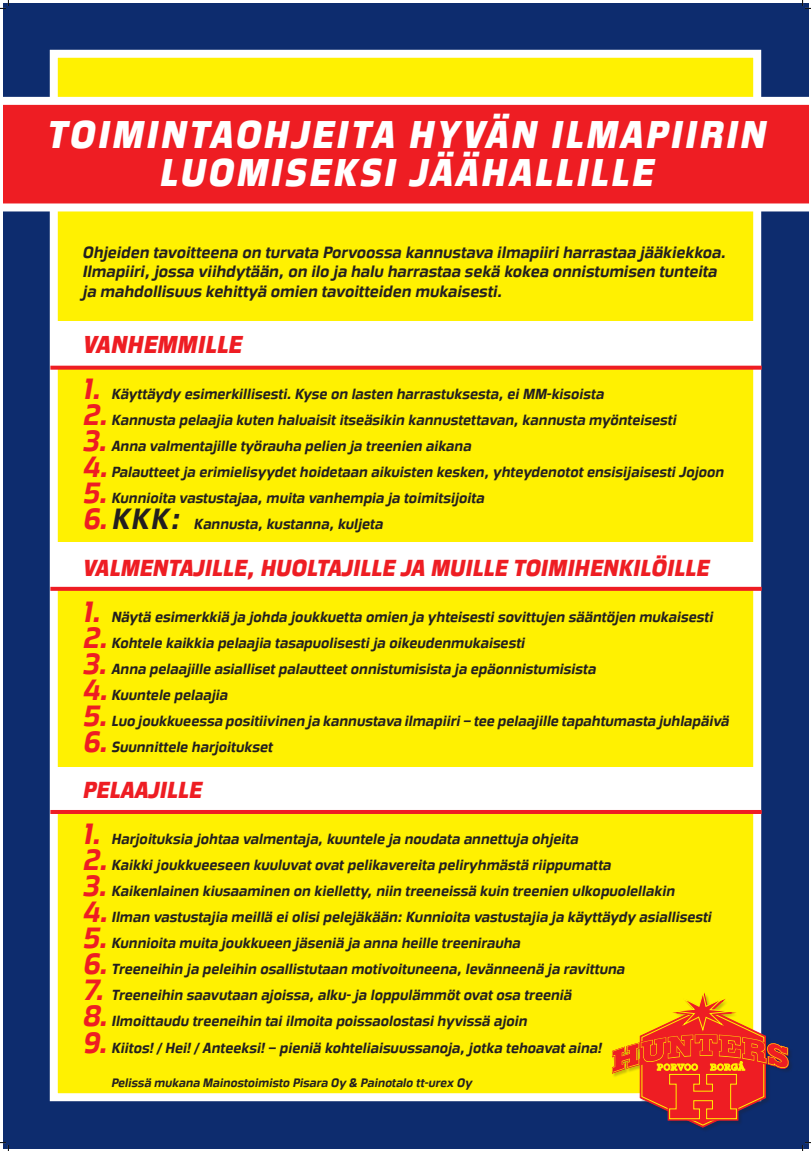
<style>
.page{position:relative;width:811px;height:1151px;background:#fff}
.page>*{position:absolute;margin:0;border:0;box-sizing:border-box;transform-origin:0 0}
.t1{font:italic 38px/38px "Great Escape Bl";letter-spacing:.06em;color:#fff;text-align:center}
.t2{font:italic 24px "Great Escape Bl";color:#ee1d23}
.t3{font:italic 22.8px "Great Escape Bl";color:#ee1d23}
.t4{font:italic 700 16px "Great Escape Rg";color:#231f20}
.t5{font:italic 700 14.4px "Great Escape Rg";color:#231f20}
.t6{font:italic 700 12px "Great Escape Rg";color:#231f20}
.s1{font-size:28.8px;color:#ee1d23}
.s2{font-size:28.8px}
</style>
<div class="page">
<div style="left:3px;top:3px;width:805px;height:1145px;background:#0d2c6e"></div>
<div style="left:50px;top:50px;width:711px;height:1051px;background:#fff101;border:8px solid #fff"></div>
<svg style="left:610px;top:990px;width:179px;height:138px"></svg>
<svg style="left:3px;top:97px;width:805px;height:114px;background:#f03b40"></svg>
<div style="left:51px;top:321px;width:705px;height:45px;background:#fff"></div>
<div style="left:51px;top:542px;width:705px;height:45px;background:#fff"></div>
<div style="left:51px;top:768px;width:705px;height:44px;background:#fff"></div>
<hr style="left:50px;top:810px;width:711px;height:4px;background:#ee1d23">
<svg style="left:50px;top:587px;width:711px;height:4px;background:#ee2521"></svg>
<svg style="left:50px;top:366px;width:711px;height:4px;background:#ef2e20"></svg>
<svg style="left:0;top:0;width:9px;height:9px"></svg>
<svg style="left:0;top:1142px;width:9px;height:9px"></svg>
<svg style="left:802px;top:0;width:8px;height:9px"></svg>
<svg style="left:802px;top:1142px;width:8px;height:9px"></svg>
<p class="t1" style="left:46px;top:115px;width:720px">TOIMINTAOHJEITA HYVÄN ILMAPIIRIN<br>LUOMISEKSI JÄÄHALLILLE</p>
<p class="t4" style="left:82px;top:243px;width:644px">Ohjeiden tavoitteena on turvata Porvoossa kannustava ilmapiiri harrastaa jääkiekkoa.</p>
<p class="t4" style="left:82px;top:262px;width:636px">Ilmapiiri, jossa viihdytään, on ilo ja halu harrastaa sekä kokea onnistumisen tunteita</p>
<p class="t4" style="left:82px;top:281px;width:421px">ja mahdollisuus kehittyä omien tavoitteiden mukaisesti.</p>
<p class="t2" style="left:82px;top:330px;width:161px">VANHEMMILLE</p>
<p class="t5" style="left:82px;top:385px;width:523px"><span class="s1">1.</span> Käyttäydy esimerkillisesti. Kyse on lasten harrastuksesta, ei MM-kisoista</p>
<p class="t5" style="left:82px;top:411px;width:595px"><span class="s1">2.</span> Kannusta pelaajia kuten haluaisit itseäsikin kannustettavan, kannusta myönteisesti</p>
<p class="t5" style="left:82px;top:437px;width:390px"><span class="s1">3.</span> Anna valmentajille työrauha pelien ja treenien aikana</p>
<p class="t5" style="left:82px;top:463px;width:643px"><span class="s1">4.</span> Palautteet ja erimielisyydet hoidetaan aikuisten kesken, yhteydenotot ensisijaisesti Jojoon</p>
<p class="t5" style="left:82px;top:489px;width:403px"><span class="s1">5.</span> Kunnioita vastustajaa, muita vanhempia ja toimitsijoita</p>
<p class="t5" style="left:82px;top:515px;width:302px"><span class="s1">6.</span><span class="s2">KKK:</span> Kannusta, kustanna, kuljeta</p>
<p class="t3" style="left:82px;top:554px;width:628px">VALMENTAJILLE, HUOLTAJILLE JA MUILLE TOIMIHENKILÖILLE</p>
<p class="t5" style="left:82px;top:608px;width:632px"><span class="s1">1.</span> Näytä esimerkkiä ja johda joukkuetta omien ja yhteisesti sovittujen sääntöjen mukaisesti</p>
<p class="t5" style="left:82px;top:634px;width:444px"><span class="s1">2.</span> Kohtele kaikkia pelaajia tasapuolisesti ja oikeudenmukaisesti</p>
<p class="t5" style="left:82px;top:660px;width:515px"><span class="s1">3.</span> Anna pelaajille asialliset palautteet onnistumisista ja epäonnistumisista</p>
<p class="t5" style="left:82px;top:686px;width:147px"><span class="s1">4.</span> Kuuntele pelaajia</p>
<p class="t5" style="left:82px;top:712px;width:648px"><span class="s1">5.</span> Luo joukkueessa positiivinen ja kannustava ilmapiiri – tee pelaajille tapahtumasta juhlapäivä</p>
<p class="t5" style="left:82px;top:738px;width:192px"><span class="s1">6.</span> Suunnittele harjoitukset</p>
<p class="t3" style="left:82px;top:777px;width:121px">PELAAJILLE</p>
<p class="t5" style="left:82px;top:831px;width:497px"><span class="s1">1.</span> Harjoituksia johtaa valmentaja, kuuntele ja noudata annettuja ohjeita</p>
<p class="t5" style="left:82px;top:857px;width:530px"><span class="s1">2.</span> Kaikki joukkueeseen kuuluvat ovat pelikavereita peliryhmästä riippumatta</p>
<p class="t5" style="left:82px;top:883px;width:594px"><span class="s1">3.</span> Kaikenlainen kiusaaminen on kielletty, niin treeneissä kuin treenien ulkopuolellakin</p>
<p class="t5" style="left:82px;top:909px;width:630px"><span class="s1">4.</span> Ilman vastustajia meillä ei olisi pelejäkään: Kunnioita vastustajia ja käyttäydy asiallisesti</p>
<p class="t5" style="left:82px;top:935px;width:439px"><span class="s1">5.</span> Kunnioita muita joukkueen jäseniä ja anna heille treenirauha</p>
<p class="t5" style="left:82px;top:961px;width:544px"><span class="s1">6.</span> Treeneihin ja peleihin osallistutaan motivoituneena, levänneenä ja ravittuna</p>
<p class="t5" style="left:82px;top:987px;width:491px"><span class="s1">7.</span> Treeneihin saavutaan ajoissa, alku- ja loppulämmöt ovat osa treeniä</p>
<p class="t5" style="left:82px;top:1013px;width:446px"><span class="s1">8.</span> Ilmoittaudu treeneihin tai ilmoita poissaolostasi hyvissä ajoin</p>
<p class="t5" style="left:82px;top:1039px;width:521px"><span class="s1">9.</span> Kiitos! / Hei! / Anteeksi! – pieniä kohteliaisuussanoja, jotka tehoavat aina!</p>
<p class="t6" style="left:111px;top:1076px;width:362px">Pelissä mukana Mainostoimisto Pisara Oy &amp; Painotalo tt-urex Oy</p>
</div>
